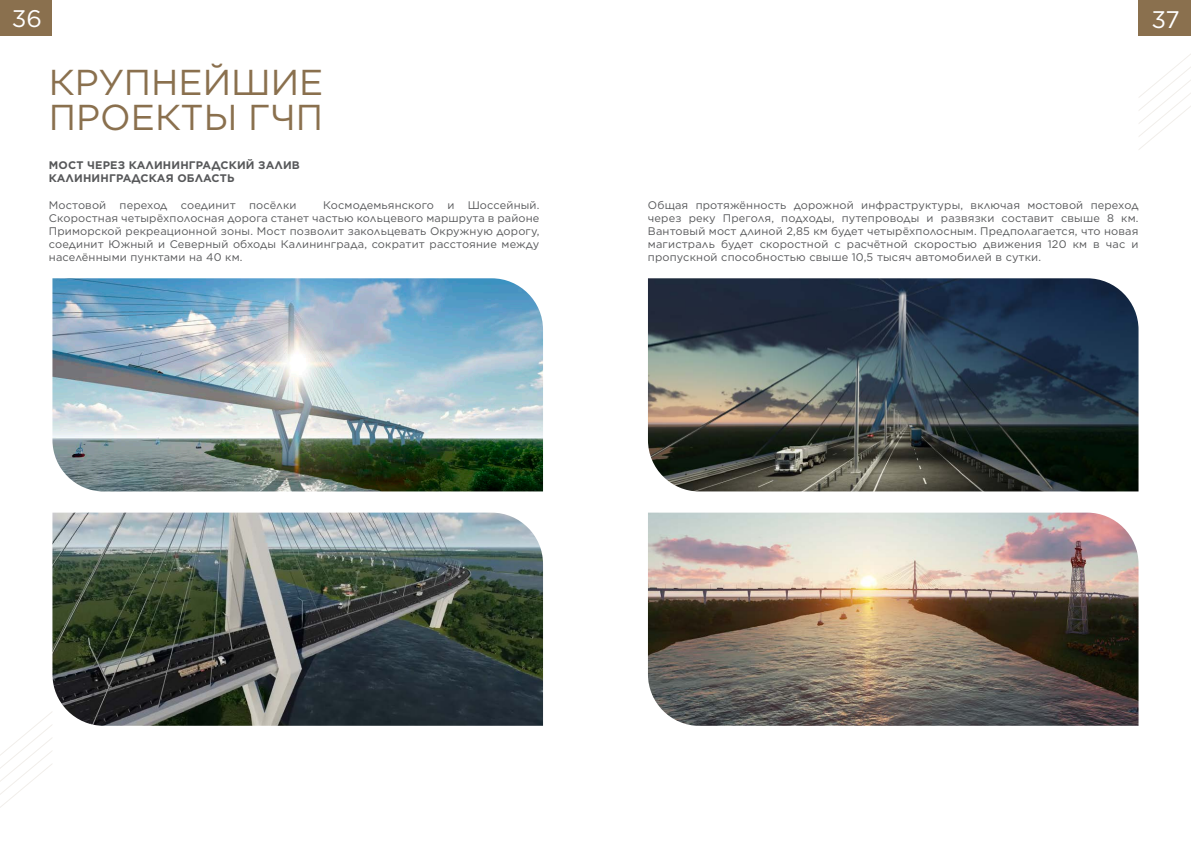
<style>
.page{position:relative;width:1191px;height:842px;background:#fff}
.page>*{position:absolute;margin:0;border:0;box-sizing:border-box;transform-origin:0 0}
.t1{font:36px/35px "Gotham";color:#8a704e}
.t2{font:24px "Gotham";color:#fff}
.t3{font:11px/13.2px "Gotham";letter-spacing:.015em;color:#57585a;text-align:justify}
.t4{font:700 11px "Gotham";letter-spacing:.015em;color:#57585a}
</style>
<div class="page">
<div style="left:1138px;top:0;width:53px;height:36px;background:#8a704e"></div>
<div style="left:0;top:0;width:52px;height:36px;background:#8a704e"></div>
<svg style="left:0;top:712px;width:52px;height:96px"></svg>
<svg style="left:1139px;top:54px;width:52px;height:96px"></svg>
<img style="left:52px;top:513px;width:491px;height:213px">
<img style="left:648px;top:278px;width:490px;height:213px">
<img style="left:648px;top:513px;width:490px;height:213px">
<img style="left:52px;top:278px;width:491px;height:213px">
<h2 class="t2" style="left:12px;top:3px;width:32px">36</h2>
<h2 class="t2" style="left:1151px;top:4px;width:30px">37</h2>
<p class="t1" style="left:49px;top:64px;width:276px">КРУПНЕЙШИЕ<br>ПРОЕКТЫ ГЧП</p>
<p class="t4" style="left:49px;top:158px;width:252px">МОСТ ЧЕРЕЗ КАЛИНИНГРАДСКИЙ ЗАЛИВ</p>
<p class="t4" style="left:49px;top:171px;width:187px">КАЛИНИНГРАДСКАЯ ОБЛАСТЬ</p>
<p class="t3" style="left:49px;top:198px;width:249px">Мостовой переход соединит посёлки</p>
<p class="t3" style="left:49px;top:198px;width:492px;text-indent:274px">Космодемьянского и Шоссейный.<br>Скоростная четырёхполосная дорога станет частью кольцевого маршрута в районе Приморской рекреационной зоны. Мост позволит закольцевать Окружную дорогу, соединит Южный и Северный обходы Калининграда, сократит расстояние между населёнными пунктами на 40 км.</p>
<p class="t3" style="left:648px;top:198px;width:492px">Общая протяжённость дорожной инфраструктуры, включая мостовой переход через реку Преголя, подходы, путепроводы и развязки составит свыше 8 км.<br>Вантовый мост длиной 2,85 км будет четырёхполосным. Предполагается, что новая магистраль будет скоростной с расчётной скоростью движения 120 км в час и пропускной способностью свыше 10,5 тысяч автомобилей в сутки.</p>
</div>
